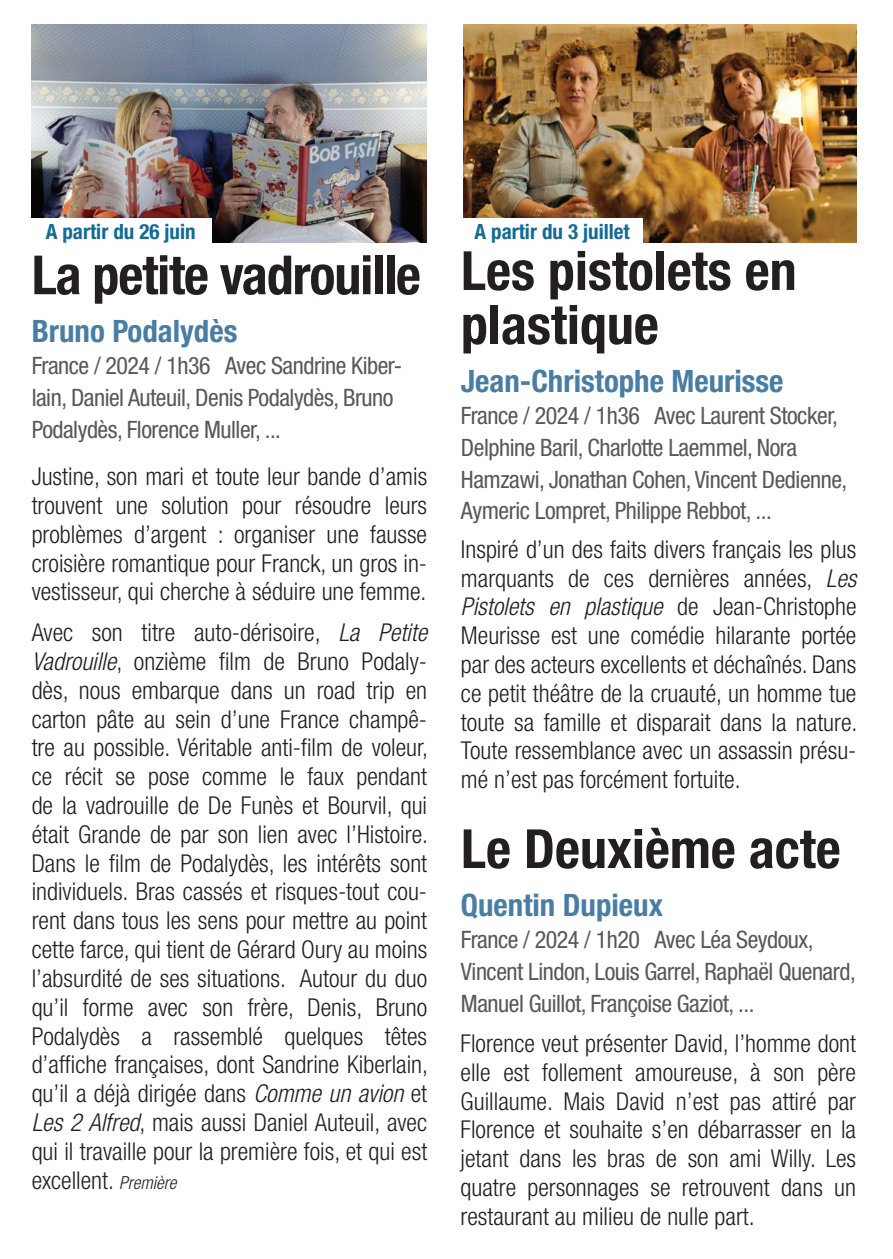
<style>
.page{position:relative;width:893px;height:1259px;background:#fff}
.page>*{position:absolute;margin:0;border:0;box-sizing:border-box;transform-origin:0 0}
.t1{font:700 condensed 54px/54px "Helvetica Neue LT Std";color:#231f20}
.t2{font:700 condensed 54px "Helvetica Neue LT Std";letter-spacing:-.02em;color:#231f20}
.t3{font:700 condensed 30.9px "Helvetica Neue LT Std";color:#487da4}
.t4{font:300 condensed 24.6px/28.8px "Helvetica Neue LT Std";color:#231f20;text-align:justify}
.t5{font:condensed 24px/31.8px "Helvetica Neue LT Std";letter-spacing:-.02em;color:#57585a}
.t6{font:700 condensed 21px "Helvetica Neue LT Std";color:#136a95}
.s1{font-style:italic}
.s2{font-style:italic;font-size:18px}
</style>
<div class="page">
<img style="left:32px;top:24px;width:394px;height:218px">
<div style="left:30px;top:218px;width:181px;height:26px;background:#fff"></div>
<img style="left:463px;top:24px;width:393px;height:218px">
<div style="left:462px;top:218px;width:181px;height:26px;background:#fff"></div>
<p class="t6" style="left:46px;top:219px;width:151px">A partir du 26 juin</p>
<h1 class="t2" style="left:32px;top:242px;width:391px">La petite vadrouille</h1>
<p class="t3" style="left:32px;top:312px;width:207px">Bruno Podalydès</p>
<p class="t5" style="left:32px;top:349px;width:372px">France / 2024 / 1h36 Avec Sandrine Kiber&shy;lain, Daniel Auteuil, Denis Podalydès, Bruno<br>Podalydès, Florence Muller, ...</p>
<p class="t4" style="left:32px;top:462px;width:397px">Justine, son mari et toute leur bande d’amis trouvent une solution pour résoudre leurs problèmes d’argent : organiser une fausse croisière romantique pour Franck, un gros in&shy;vestisseur, qui cherche à séduire une femme.</p>
<p class="t4" style="left:32px;top:618px;width:398px">Avec son titre auto-dérisoire, <span class="s1">La Petite Vadrouille</span>, onzième film de Bruno Podaly&shy;dès, nous embarque dans un road trip en carton pâte au sein d’une France champê&shy;tre au possible. Véritable anti-film de voleur, ce récit se pose comme le faux pendant de la vadrouille de De Funès et Bourvil, qui était Grande de par son lien avec l’Histoire.<br>Dans le film de Podalydès, les intérêts sont individuels. Bras cassés et risques-tout cou&shy;rent dans tous les sens pour mettre au point cette farce, qui tient de Gérard Oury au moins l’absurdité de ses situations. Autour du duo qu’il forme avec son frère, Denis, Bruno Podalydès a rassemblé quelques têtes d’affiche françaises, dont Sandrine Kiberlain, qu’il a déjà dirigée dans <span class="s1">Comme un avion</span> et <span class="s1">Les 2 Alfred</span>, mais aussi Daniel Auteuil, avec qui il travaille pour la première fois, et qui est excellent. <span class="s2">Première</span></p>
<p class="t6" style="left:474px;top:219px;width:157px">A partir du 3 juillet</p>
<h1 class="t1" style="left:461px;top:243px;width:337px">Les pistolets en plastique</h1>
<p class="t3" style="left:461px;top:362px;width:324px">Jean-Christophe Meurisse</p>
<p class="t5" style="left:461px;top:399px;width:388px">France / 2024 / 1h36 Avec Laurent Stocker, Delphine Baril, Charlotte Laemmel, Nora Hamzawi, Jonathan Cohen, Vincent Dedienne, Aymeric Lompret, Philippe Rebbot, ...</p>
<p class="t4" style="left:461px;top:534px;width:398px">Inspiré d’un des faits divers français les plus marquants de ces dernières années, <span class="s1">Les Pistolets en plastique</span> de Jean-Christophe Meurisse est une comédie hilarante portée par des acteurs excellents et déchaînés. Dans ce petit théâtre de la cruauté, un homme tue toute sa famille et disparait dans la nature.<br>Toute ressemblance avec un assassin présu&shy;mé n’est pas forcément fortuite.</p>
<h1 class="t1" style="left:461px;top:821px;width:381px">Le Deuxième acte</h1>
<p class="t3" style="left:461px;top:886px;width:203px">Quentin Dupieux</p>
<p class="t5" style="left:461px;top:923px;width:396px">France / 2024 / 1h20 Avec Léa Seydoux,<br>Vincent Lindon, Louis Garrel, Raphaël Quenard,<br>Manuel Guillot, Françoise Gaziot, ...</p>
<p class="t4" style="left:461px;top:1028px;width:397px">Florence veut présenter David, l’homme dont elle est follement amoureuse, à son père Guillaume. Mais David n’est pas attiré par Florence et souhaite s’en débarrasser en la jetant dans les bras de son ami Willy. Les quatre personnages se retrouvent dans un restaurant au milieu de nulle part.</p>
</div>
